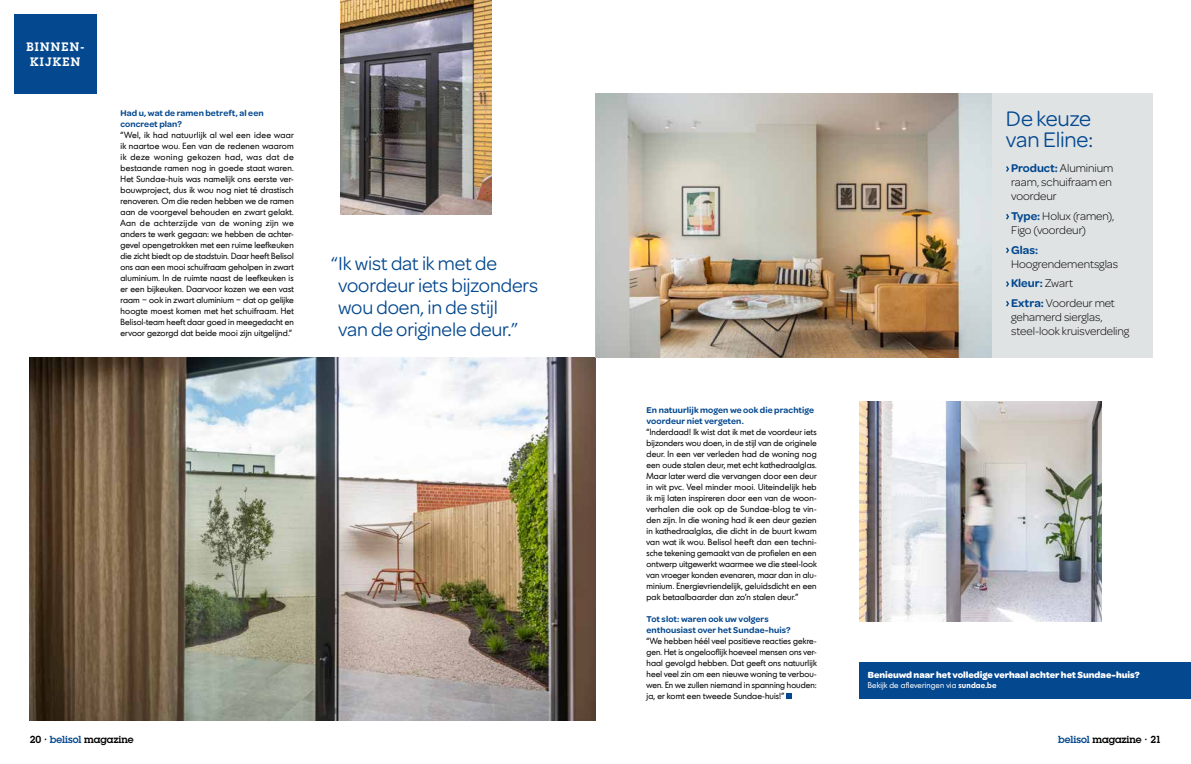
<style>
.page{position:relative;width:1191px;height:764px;background:#fff}
.page>*{position:absolute;margin:0;border:0;box-sizing:border-box;transform-origin:0 0}
.t1{font:22.5px/21px "Omnes";letter-spacing:-.015em;color:#04488f}
.t2{font:20px/22px "Omnes";letter-spacing:-.01em;color:#04488f}
.t3{font:300 12px/14px "Omnes";letter-spacing:-.005em;color:#000}
.t4{font:600 12px/14.4px "Lubalin Graph LT";letter-spacing:.095em;color:#fff;text-align:center}
.t5{font:600 12px "Omnes";color:#04488f}
.t6{font:600 10px "Lubalin Graph LT";color:#000}
.t7{font:700 9.5px "Omnes";color:#fff}
.t8{font:600 9px/11px "Omnes";letter-spacing:.01em;color:#04488f}
.t9{font:8.5px/11px "Montreal";letter-spacing:.01em;color:#000;text-align:justify}
.t10{font:8px "Montreal";letter-spacing:.015em;color:#fff}
.s1{font-weight:600;color:#04488f}
.s2{font-weight:600}
.s3{color:#04488f}
</style>
<div class="page">
<svg style="left:786px;top:693px;width:6px;height:6px"></svg>
<img style="left:30px;top:358px;width:565px;height:363px">
<img style="left:341px;top:0;width:150px;height:215px">
<div style="left:991px;top:94px;width:161px;height:264px;background:#dfe3e4"></div>
<svg style="left:1006px;top:166px;width:3px;height:6px"></svg>
<svg style="left:1006px;top:214px;width:3px;height:6px"></svg>
<svg style="left:1006px;top:247px;width:3px;height:6px"></svg>
<svg style="left:1006px;top:281px;width:3px;height:6px"></svg>
<svg style="left:1006px;top:301px;width:3px;height:6px"></svg>
<div style="left:859px;top:662px;width:332px;height:37px;background:#04488f"></div>
<img style="left:595px;top:94px;width:396px;height:264px">
<img style="left:859px;top:402px;width:242px;height:220px">
<div style="left:14px;top:14px;width:82px;height:80px;background:#04488f"></div>
<h3 class="t4" style="left:26px;top:40px;width:59px">BINNEN-<br>KIJKEN</h3>
<p class="t8" style="left:120px;top:107px;width:145px">Had u, wat de ramen betreft, al een concreet plan?</p>
<p class="t9" style="left:120px;top:129px;width:175px">“Wel, ik had natuurlijk al wel een idee waar ik naartoe wou. Een van de redenen waarom ik deze woning gekozen had, was dat de bestaande ramen nog in goede staat waren.<br>Het Sundae-huis was namelijk ons eerste ver&shy;bouwproject, dus ik wou nog niet té drastisch renoveren. Om die reden hebben we de ramen aan de voorgevel behouden en zwart gelakt.<br>Aan de achterzijde van de woning zijn we anders te werk gegaan: we hebben de achter&shy;gevel opengetrokken met een ruime leefkeuken die zicht biedt op de stadstuin. Daar heeft Belisol ons aan een mooi schuifraam geholpen in zwart aluminium. In de ruimte naast de leefkeuken is er een bijkeuken. Daarvoor kozen we een vast raam – ook in zwart aluminium – dat op gelijke hoogte moest komen met het schuifraam. Het Belisol-team heeft daar goed in meegedacht en ervoor gezorgd dat beide mooi zijn uitgelijnd.”</p>
<h2 class="t2" style="left:338px;top:251px;width:202px;text-indent:-7px">“Ik wist dat ik met de voordeur iets bijzonders wou doen, in de stijl<br>van de originele deur.”</h2>
<p class="t8" style="left:646px;top:404px;width:169px">En natuurlijk mogen we ook die prachtige voordeur niet vergeten.</p>
<p class="t9" style="left:646px;top:426px;width:172px">“Inderdaad! Ik wist dat ik met de voordeur iets bijzonders wou doen, in de stijl van de originele deur. In een ver verleden had de woning nog een oude stalen deur, met echt kathedraalglas.<br>Maar later werd die vervangen door een deur in wit pvc. Veel minder mooi. Uiteindelijk heb ik mij laten inspireren door een van de woon&shy;verhalen die ook op de Sundae-blog te vin&shy;den zijn. In die woning had ik een deur gezien in kathedraalglas, die dicht in de buurt kwam van wat ik wou. Belisol heeft dan een techni&shy;sche tekening gemaakt van de profielen en een ontwerp uitgewerkt waarmee we die steel-look van vroeger konden evenaren, maar dan in alu&shy;minium. Energievriendelijk, geluidsdicht en een pak betaalbaarder dan zo'n stalen deur.”</p>
<p class="t8" style="left:646px;top:613px;width:145px">Tot slot: waren ook uw volgers enthousiast over het Sundae-huis?</p>
<p class="t9" style="left:646px;top:635px;width:172px">“We hebben héél veel positieve reacties gekre&shy;gen. Het is ongelooflijk hoeveel mensen ons ver&shy;haal gevolgd hebben. Dat geeft ons natuurlijk heel veel zin om een nieuwe woning te verbou&shy;wen. En we zullen niemand in spanning houden: ja, er komt een tweede Sundae-huis!”</p>
<h1 class="t1" style="left:1006px;top:107px;width:89px">De keuze van Eline:</h1>
<h3 class="t3" style="left:1011px;top:161px;width:104px;text-align:justify"><span class="s1">Product:</span> Aluminium raam, schuifraam en voordeur</h3>
<h3 class="t3" style="left:1011px;top:209px;width:105px"><span class="s1">Type:</span> Holux (ramen),<br>Figo (voordeur)</h3>
<h3 class="t5" style="left:1011px;top:241px;width:28px">Glas:</h3>
<h3 class="t3" style="left:1011px;top:254px;width:109px;line-height:19.7px">Hoogrendementsglas<br><span class="s1">Kleur:</span> Zwart<br><span class="s1">Extra:</span> Voordeur met</h3>
<h3 class="t3" style="left:1011px;top:310px;width:120px">gehamerd sierglas, steel-look kruisverdeling</h3>
<p class="t7" style="left:867px;top:669px;width:273px">Benieuwd naar het volledige verhaal achter het Sundae-huis?</p>
<p class="t10" style="left:867px;top:680px;width:130px">Bekijk de afleveringen via <span class="s2">sundae.be</span></p>
<p class="t6" style="left:30px;top:733px;width:105px">20 · <span class="s3">belisol</span> magazine</p>
<p class="t6" style="left:1058px;top:733px;width:105px"><span class="s3">belisol</span> magazine · 21</p>
</div>
